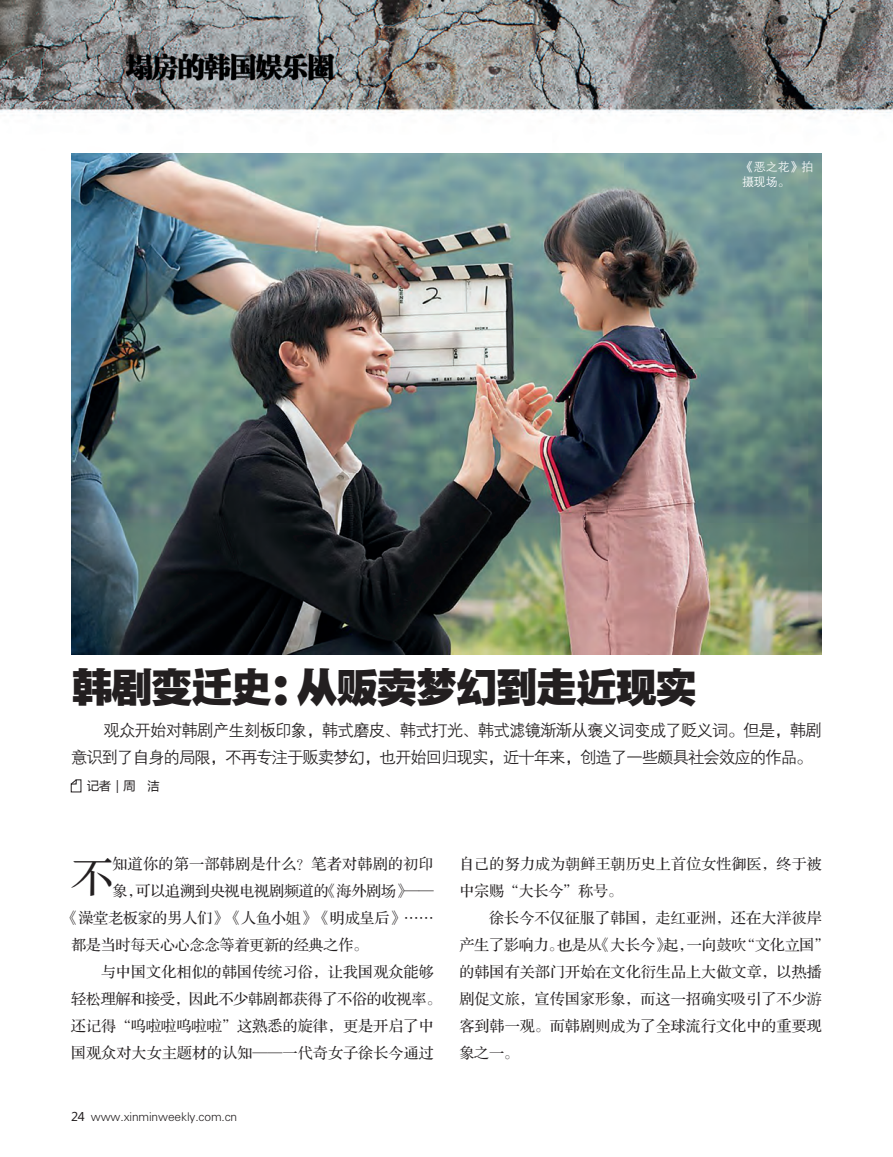
<style>
.page{position:relative;width:893px;height:1157px;background:#fff}
.page>*{position:absolute;margin:0;border:0;box-sizing:border-box;transform-origin:0 0}
.t1{font:42px "FZYDTHJW GB1 0";letter-spacing:-.05em;color:#231f20}
.t2{font:42px "FZS3 JW GB1 0";color:#231f20}
.t3{font:16.5px/27px "FZZDXJW GB1 0";letter-spacing:-.065em;color:#231f20}
.t4{font:15px "FZS3 JW GB1 0";letter-spacing:.01em;color:#231f20}
.t5{font:15px "FZS3 JW GB1 0";letter-spacing:-.01em;color:#231f20}
.t6{font:12px "FZXH1 JW GB1 0";letter-spacing:-.01em;color:#231f20}
.t7{font:12px/15px "FZZDXJW GB1 0";letter-spacing:-.01em;color:#fff}
.t8{font:12px "Microsoft Ya Hei";color:#231f20}
.s1{font-family:"Microsoft Ya Hei"}
</style>
<div class="page">
<img style="left:0;top:0;width:893px;height:117px">
<img style="left:71px;top:153px;width:751px;height:501px">
<svg style="left:71px;top:779px;width:10px;height:13px"></svg>
<p class="t7" style="left:742px;top:160px;width:73px">《恶之花》拍摄现场。</p>
<p class="t1" style="left:71px;top:664px;width:628px">韩剧变迁史：从贩卖梦幻到走近现实</p>
<p class="t3" style="left:71px;top:717px;width:753px">　　观众开始对韩剧产生刻板印象，韩式磨皮、韩式打光、韩式滤镜渐渐从褒义词变成了贬义词。但是，韩剧意识到了自身的局限，不再专注于贩卖梦幻，也开始回归现实，近十年来，创造了一些颇具社会效应的作品。</p>
<p class="t8" style="left:87px;top:777px;width:73px">记者｜周　洁</p>
<p class="t2" style="left:71px;top:855px;width:43px">不</p>
<p class="t4" style="left:113px;top:855px;width:323px">知道你的第一部韩剧是什么？笔者对韩剧的初印</p>
<p class="t5" style="left:113px;top:882px;width:323px">象，可以追溯到央视电视剧频道的《海外剧场》——</p>
<p class="t5" style="left:64px;top:909px;width:372px">《澡堂老板家的男人们》《人鱼小姐》《明成皇后》……</p>
<p class="t5" style="left:71px;top:936px;width:299px">都是当时每天心心念念等着更新的经典之作。</p>
<p class="t4" style="left:101px;top:963px;width:335px">与中国文化相似的韩国传统习俗，让我国观众能够</p>
<p class="t5" style="left:71px;top:990px;width:372px">轻松理解和接受，因此不少韩剧都获得了不俗的收视率。</p>
<p class="t4" style="left:71px;top:1017px;width:364px">还记得“呜啦啦呜啦啦”这熟悉的旋律，更是开启了中</p>
<p class="t4" style="left:71px;top:1044px;width:364px">国观众对大女主题材的认知——一代奇女子徐长今通过</p>
<p class="t6" style="left:71px;top:1109px;width:168px"><span class="s1">24</span> www.xinminweekly.com.cn</p>
<p class="t4" style="left:459px;top:855px;width:364px">自己的努力成为朝鲜王朝历史上首位女性御医，终于被</p>
<p class="t4" style="left:459px;top:882px;width:165px">中宗赐“大长今”称号。</p>
<p class="t4" style="left:489px;top:909px;width:334px">徐长今不仅征服了韩国，走红亚洲，还在大洋彼岸</p>
<p class="t5" style="left:459px;top:936px;width:372px">产生了影响力。也是从《大长今》起，一向鼓吹“文化立国”</p>
<p class="t4" style="left:459px;top:963px;width:364px">的韩国有关部门开始在文化衍生品上大做文章，以热播</p>
<p class="t4" style="left:459px;top:990px;width:364px">剧促文旅，宣传国家形象，而这一招确实吸引了不少游</p>
<p class="t4" style="left:459px;top:1017px;width:364px">客到韩一观。而韩剧则成为了全球流行文化中的重要现</p>
<p class="t4" style="left:459px;top:1044px;width:61px">象之一。</p>
</div>
